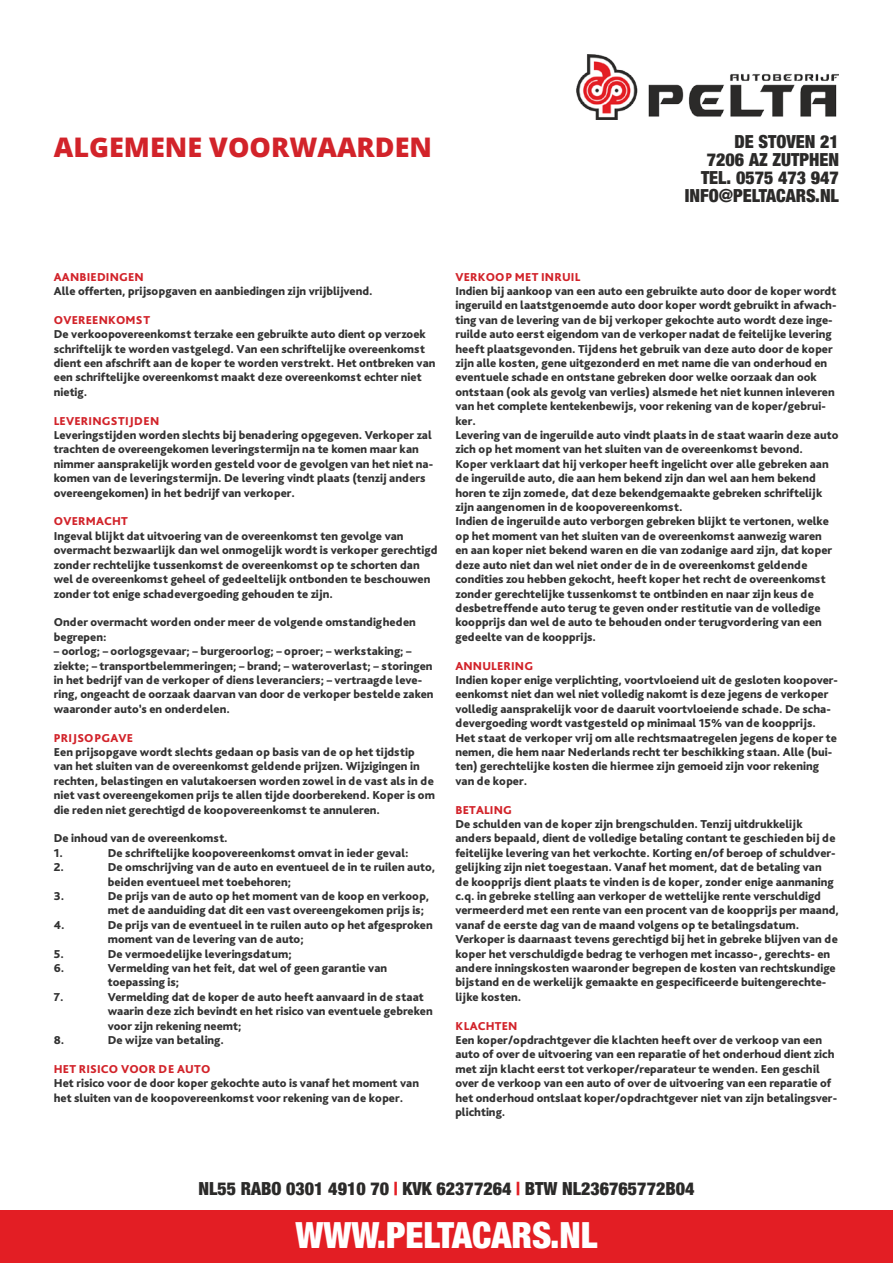
<style>
.page{position:relative;width:893px;height:1263px;background:#fff}
.page>*{position:absolute;margin:0;border:0;box-sizing:border-box;transform-origin:0 0}
.t1{font:900 condensed 36px "Helvetica Neue LT Pro";color:#fff}
.t2{font:800 27px "Open Sans";color:#d2232a}
.t3{font:900 condensed 18px/18px "Helvetica Neue LT Pro";color:#2b2a29;text-align:right}
.t4{font:800 12px/14.4px "Bliss Pro";color:#323232}
.t5{font:800 12px "Bliss Pro";letter-spacing:.015em;color:#d2232a}
.s1{color:#e31e24}
</style>
<div class="page">
<img style="left:576px;top:54px;width:263px;height:65px">
<div style="left:0;top:1210px;width:893px;height:53px;background:#e31e24"></div>
<h2 class="t2" style="left:54px;top:127px;width:380px">ALGEMENE VOORWAARDEN</h2>
<h3 class="t3" style="left:685px;top:132px;width:156px">DE STOVEN 21<br>7206 AZ ZUTPHEN<br>TEL. 0575 473 947<br>INFO@PELTACARS.NL</h3>
<p class="t5" style="left:54px;top:269px;width:92px">Aanbiedingen</p>
<p class="t4" style="left:54px;top:284px;width:320px">Alle offerten, prijsopgaven en aanbiedingen zijn vrijblijvend.</p>
<p class="t5" style="left:54px;top:312px;width:98px">overeenkomst</p>
<p class="t4" style="left:54px;top:327px;width:383px">De verkoopovereenkomst terzake een gebruikte auto dient op verzoek schriftelijk te worden vastgelegd. Van een schriftelijke overeenkomst dient een afschrift aan de koper te worden verstrekt. Het ontbreken van een schriftelijke overeenkomst maakt deze overeenkomst echter niet nietig.</p>
<p class="t5" style="left:54px;top:413px;width:107px">Leveringstijden</p>
<p class="t4" style="left:54px;top:428px;width:379px">Leveringstijden worden slechts bijbenadering opgegeven. Verkoper zal trachten de overeengekomen leveringstermijn na te komen maar kan</p>
<p class="t4" style="left:54px;top:471px;width:373px">komen van de leveringstermijn. De levering vindt plaats (tenzijanders</p>
<p class="t4" style="left:54px;top:456px;width:381px">nimmer aansprakelijk worden gesteld voor de gevolgen van het niet na-</p>
<p class="t4" style="left:54px;top:485px;width:243px">overeengekomen) in het bedrijf van verkoper.</p>
<p class="t5" style="left:54px;top:514px;width:76px">Overmacht</p>
<p class="t4" style="left:54px;top:528px;width:385px">Ingeval blijkt dat uitvoering van de overeenkomst ten gevolge van overmacht bezwaarlijk dan wel onmogelijk wordt is verkoper gerechtigd zonder rechtelijke tussenkomst de overeenkomst op te schorten dan wel de overeenkomst geheel of gedeeltelijk ontbonden te beschouwen zonder tot enige schadevergoeding gehouden te zijn.</p>
<p class="t4" style="left:54px;top:615px;width:364px">Onder overmacht worden onder meer de volgende omstandigheden begrepen:</p>
<p class="t4" style="left:54px;top:644px;width:380px">– oorlog; – oorlogsgevaar; – burgeroorlog; – oproer; – werkstaking –; ziekte; – transportbelemmeringen; – brand; – wateroverlast; – storingen</p>
<p class="t4" style="left:54px;top:687px;width:381px">ring, ongeacht de oorzaak daarvan van door de verkoper bestelde zaken</p>
<p class="t4" style="left:54px;top:672px;width:370px">in het bedrijf van de verkoper of diens leveranciers; – vertraagde leve-</p>
<p class="t4" style="left:54px;top:701px;width:177px">waaronder auto s’ en onderdelen.</p>
<p class="t5" style="left:54px;top:730px;width:81px">Prijsopgave</p>
<p class="t4" style="left:54px;top:744px;width:383px">Een prijsopgave wordt slechts gedaan op basis van de op het tijdstip van het sluiten van de overeenkomst geldende prijzen. Wijzigingen in rechten, belastingen en valutakoersen worden zowel in de vast als in de niet vast overeengekomen prijs te allen tijde doorberekend. Koper is om die reden niet gerechtigd de koopovereenkomst te annuleren.</p>
<p class="t4" style="left:117px;top:831px;width:294px;text-indent:-63px">De inhoud van de overeenkomst.<br>e schriftelijke koopovereenkomst omvat in ieder geval:</p>
<p class="t4" style="left:54px;top:845px;width:37px">1.D</p>
<p class="t4" style="left:117px;top:860px;width:320px">e omschrijving van de auto en eventueel de in te ruilen auto,</p>
<p class="t4" style="left:54px;top:860px;width:38px">2.D</p>
<p class="t4" style="left:117px;top:874px;width:314px;text-indent:-9px">beiden eventueel met toebehoren;<br>e prijs van de auto op het moment van de koop en verkoop,</p>
<p class="t4" style="left:54px;top:888px;width:38px">3.D</p>
<p class="t4" style="left:117px;top:903px;width:318px;text-indent:-9px">met de aanduiding dat dit een vast overeengekomen prijs is; e prijs van de eventueel in te ruilen auto op het afgesproken</p>
<p class="t4" style="left:54px;top:917px;width:38px">4.D</p>
<p class="t4" style="left:108px;top:932px;width:197px;text-align:center">moment van de levering van de auto; e vermoedelijke leveringsdatum;</p>
<p class="t4" style="left:54px;top:946px;width:38px">5.D</p>
<p class="t4" style="left:115px;top:960px;width:273px">ermelding van het feit, dat wel of geen garantie van</p>
<p class="t4" style="left:54px;top:960px;width:38px">6.V</p>
<p class="t4" style="left:115px;top:975px;width:310px;text-indent:-8px">toepassing is;<br>ermelding dat de koper de auto heeft aanvaard in de staat</p>
<p class="t4" style="left:54px;top:989px;width:37px">7.V</p>
<p class="t4" style="left:108px;top:1004px;width:326px">waarin deze zich bevindt en het risico van eventuele gebreken</p>
<p class="t4" style="left:108px;top:1018px;width:135px">voor zijn rekening neemt;</p>
<p class="t4" style="left:117px;top:1032px;width:109px">e wijze van betaling.</p>
<p class="t4" style="left:54px;top:1032px;width:38px">8.D</p>
<p class="t5" style="left:54px;top:1061px;width:158px">Het risico voor de auto</p>
<p class="t4" style="left:54px;top:1076px;width:367px">Het risico voor de door koper gekochte auto is vanaf het moment van het sluiten van de koopovereenkomst voor rekening van de koper.</p>
<p class="t5" style="left:455px;top:269px;width:125px">Verkoop met inruil</p>
<p class="t4" style="left:455px;top:284px;width:382px">Indien bijaankoop van een auto een gebruikte auto door de koper wordt</p>
<p class="t4" style="left:455px;top:327px;width:378px">ruilde auto eerst eigendom van de verkoper nadat de feitelijke levering</p>
<p class="t4" style="left:455px;top:298px;width:383px">ingeruild en laatstgenoemde auto door koper wordt gebruikt in afwach-</p>
<p class="t4" style="left:455px;top:341px;width:381px">heeft plaatsgevonden. Tijdens het gebruik van deze auto door de koper zijn alle kosten, gene uitgezonderd en met name die van onderhoud en eventuele schade en ontstane gebreken door welke oorzaak dan ook ontstaan (ook als gevolg van verlies) alsmede het niet kunnen inleveren</p>
<p class="t4" style="left:455px;top:413px;width:22px">ker.</p>
<p class="t4" style="left:455px;top:312px;width:379px">ting van de levering van de bijverkoper gekochte auto wordt deze inge-</p>
<p class="t4" style="left:455px;top:399px;width:372px">van het complete kentekenbewijs, voor rekening van de koper/gebrui-</p>
<p class="t4" style="left:455px;top:428px;width:384px">Levering van de ingeruilde auto vindt plaats in de staat waarin deze auto zich op het moment van het sluiten van de overeenkomst bevond.<br>Koper verklaart dat hijverkoper heeft ingelicht over alle gebreken aan de ingeruilde auto, die aan hem bekend zijn dan wel aan hem bekend horen te zijn zomede, dat deze bekendgemaakte gebreken schriftelijk zijn aangenomen in de koopovereenkomst.<br>Indien de ingeruilde auto verborgen gebreken blijkt te vertonen, welke op het moment van het sluiten van de overeenkomst aanwezig waren<br>en aan koper niet bekend waren en die van zodanige aard zijn, dat koper deze auto niet dan wel niet onder de in de overeenkomst geldende condities zou hebben gekocht, heeft koper het recht de overeenkomst zonder gerechtelijke tussenkomst te ontbinden en naar zijn keus de desbetreffende auto terug te geven onder restitutie van de volledige koopprijs dan wel de auto te behouden onder terugvordering van een gedeelte van de koopprijs.</p>
<p class="t5" style="left:455px;top:658px;width:79px">Annulering</p>
<p class="t4" style="left:455px;top:687px;width:375px">eenkomst niet dan wel niet volledig nakomt is deze jegens de verkoper</p>
<p class="t4" style="left:455px;top:672px;width:384px">Indien koper enige verplichting, voortvloeiend uit de gesloten koopover-</p>
<p class="t4" style="left:455px;top:716px;width:362px">devergoeding wordt vastgesteld op minimaal 15% van de koopprijs.</p>
<p class="t4" style="left:455px;top:701px;width:377px">volledig aansprakelijk voor de daaruit voortvloeiende schade. De scha-</p>
<p class="t4" style="left:455px;top:730px;width:383px">Het staat de verkoper vrijom alle rechtsmaatregelen jegens de koper te</p>
<p class="t4" style="left:455px;top:759px;width:365px">ten) gerechtelijke kosten die hiermee zijn gemoeid zijn voor rekening</p>
<p class="t4" style="left:455px;top:744px;width:378px">nemen, die hem naar Nederlands recht ter beschikking staan. Alle (bui-</p>
<p class="t4" style="left:455px;top:773px;width:73px">van de koper.</p>
<p class="t5" style="left:455px;top:802px;width:58px">Betaling</p>
<p class="t4" style="left:455px;top:816px;width:382px">De schulden van de koper zijn brengschulden. Tenzijuitdrukkelijk anders bepaald, dient de volledige betaling contant te geschieden bijde</p>
<p class="t4" style="left:455px;top:860px;width:368px">gelijking zijn niet toegestaan. Vanaf het moment, dat de betaling van</p>
<p class="t4" style="left:455px;top:845px;width:382px">feitelijke levering van het verkochte. Korting en/of beroep of schuldver-</p>
<p class="t4" style="left:455px;top:874px;width:385px">de koopprijs dient plaats te vinden is de koper, zonder enige aanmaning i n.q.c gebreke stelling aan verkoper de wettelijke rente verschuldigd vermeerderd met een rente van een procent van de koopprijs per maand, vanaf de eerste dag van de maand volgens op te betalingsdatum.<br>Verkoper is daarnaast tevens gerechtigd bijhet in gebreke blijven van de koper het verschuldigde bedrag te verhogen met incasso-, gerechts- en andere inningskosten waaronder begrepen de kosten van rechtskundige</p>
<p class="t4" style="left:455px;top:989px;width:68px">lijke kosten.</p>
<p class="t4" style="left:455px;top:975px;width:372px">bijstand en de werkelijk gemaakte en gespecificeerde buitengerechte-</p>
<p class="t5" style="left:455px;top:1018px;width:48px">KLACHTEN</p>
<p class="t4" style="left:455px;top:1032px;width:381px">Een koper/opdrachtgever die klachten heeft over de verkoop van een auto of over de uitvoering van een reparatie of het onderhoud dient zich met zijn klacht eerst tot verkoper/reparateur te wenden. Een geschil over de verkoop van een auto of over de uitvoering van een reparatie of</p>
<p class="t4" style="left:455px;top:1104px;width:52px">plichting.</p>
<p class="t4" style="left:455px;top:1090px;width:383px">het onderhoud ontslaat koper/opdrachtgever niet van zijn betalingsver-</p>
<h3 class="t3" style="left:198px;top:1180px;width:497px">NL55 RABO 0301 4910 70 <span class="s1">|</span> KVK 62377264 <span class="s1">|</span> BTW NL236765772B04</h3>
<h1 class="t1" style="left:295px;top:1214px;width:304px">WWW.PELTACARS.NL</h1>
</div>
